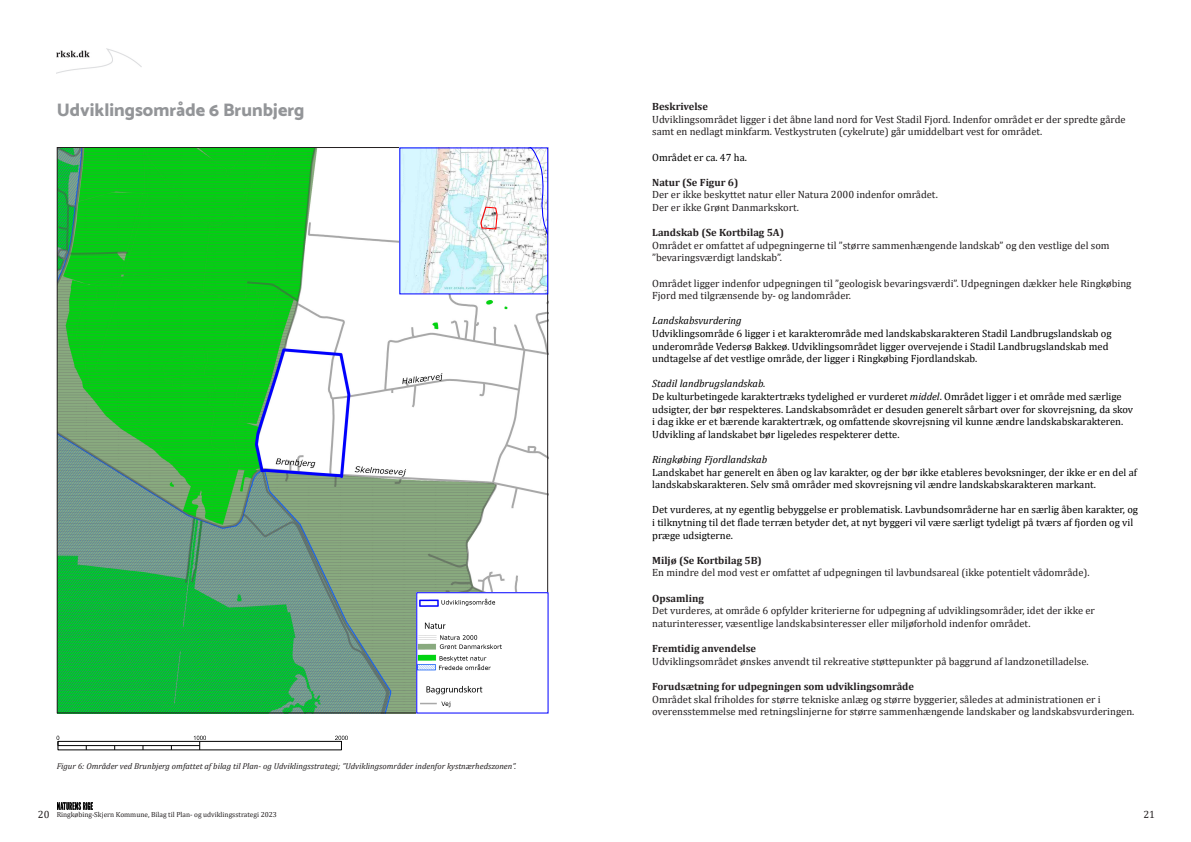
<style>
.page{position:relative;width:1191px;height:842px;background:#fff}
.page>*{position:absolute;margin:0;border:0;box-sizing:border-box;transform-origin:0 0}
.Overskrift_-_bilag_b{font:800 18px "Catamaran";color:#939598}
.Brødtekst{font:10.5px/12.6px "Cambria";color:#231f20}
.Brødtekst-2{font:10.5px/12.6px "Cambria";color:#000}
.Overskrift_3{font:700 10.5px "Cambria";color:#231f20}
.Brødtekst-3{font:italic 10.5px "Cambria";color:#000}
.Billedtekst{font:italic 8.5px "Cambria";color:#231f20}
.t1{font:7.3px "Cambria";color:#231f20}
.s1{font-style:italic}
.s2{font-size:10.5px}
</style>
<div class="page">
<img style="left:57px;top:802px;width:36px;height:7px">
<img style="left:57px;top:48px;width:84px;height:25px">
<img style="left:57px;top:149px;width:491px;height:565px">
<img style="left:418px;top:594px;width:128px;height:117px">
<div style="left:58px;top:741px;width:283px;height:9px;border:1px solid #000"></div>
<hr style="left:58px;top:745px;width:142px;height:1px;background:#000">
<svg style="left:57px;top:736px;width:2px;height:9px"></svg>
<svg style="left:194px;top:736px;width:12px;height:14px"></svg>
<svg style="left:335px;top:736px;width:13px;height:4px"></svg>
<img style="left:401px;top:149px;width:145px;height:143px">
<svg style="left:509px;top:149px;width:37px;height:104px"></svg>
<svg style="left:480px;top:206px;width:18px;height:47px"></svg>
<p class="Overskrift_-_bilag_b" style="left:57px;top:99px;width:249px">Udviklingsområde 6 Brunbjerg</p>
<p class="Overskrift_3" style="left:652px;top:99px;width:57px">Beskrivelse</p>
<p class="Brødtekst" style="left:652px;top:113px;width:475px">Udviklingsområdet ligger i det åbne land nord for Vest Stadil Fjord. Indenfor området er der spredte gårde samt en nedlagt minkfarm. Vestkystruten (cykelrute) går umiddelbart vest for området.</p>
<p class="Brødtekst-2" style="left:652px;top:151px;width:96px">Området er ca. 47 ha.</p>
<p class="Overskrift_3" style="left:652px;top:175px;width:88px">Natur (Se Figur 6)</p>
<p class="Brødtekst" style="left:652px;top:188px;width:287px">Der er ikke beskyttet natur eller Natura 2000 indenfor området.</p>
<p class="Brødtekst" style="left:652px;top:201px;width:148px">Der er ikke Grønt Danmarkskort.</p>
<p class="Overskrift_3" style="left:652px;top:225px;width:133px">Landskab (Se Kortbilag 5A)</p>
<p class="Brødtekst" style="left:652px;top:239px;width:459px">Området er omfattet af udpegningerne til ”større sammenhængende landskab” og den vestlige del som ”bevaringsværdigt landskab”.</p>
<p class="Brødtekst" style="left:652px;top:277px;width:481px">Området ligger indenfor udpegningen til ”geologisk bevaringsværdi”. Udpegningen dækker hele Ringkøbing<br>Fjord med tilgrænsende by- og landområder.</p>
<p class="Brødtekst-3" style="left:652px;top:313px;width:91px">Landskabsvurdering</p>
<p class="Brødtekst-2" style="left:652px;top:327px;width:461px">Udviklingsområde 6 ligger i et karakterområde med landskabskarakteren Stadil Landbrugslandskab og underområde Vedersø Bakkeø. Udviklingsområdet ligger overvejende i Stadil Landbrugslandskab med undtagelse af det vestlige område, der ligger i Ringkøbing Fjordlandskab.</p>
<p class="Brødtekst-3" style="left:652px;top:376px;width:115px">Stadil landbrugslandskab.</p>
<p class="Brødtekst-2" style="left:652px;top:390px;width:482px">De kulturbetingede karaktertræks tydelighed er vurderet <span class="s1">middel</span>. Området ligger i et område med særlige udsigter, der bør respekteres. Landskabsområdet er desuden generelt sårbart over for skovrejsning, da skov i dag ikke er et bærende karaktertræk, og omfattende skovrejsning vil kunne ændre landskabskarakteren.<br>Udvikling af landskabet bør ligeledes respekterer dette.</p>
<p class="Brødtekst-3" style="left:652px;top:452px;width:117px">Ringkøbing Fjordlandskab</p>
<p class="Brødtekst-2" style="left:652px;top:466px;width:486px">Landskabet har generelt en åben og lav karakter, og der bør ikke etableres bevoksninger, der ikke er en del af landskabskarakteren. Selv små områder med skovrejsning vil ændre landskabskarakteren markant.</p>
<p class="Brødtekst-2" style="left:652px;top:503px;width:487px">Det vurderes, at ny egentlig bebyggelse er problematisk. Lavbundsområderne har en særlig åben karakter, og i tilknytning til det flade terræn betyder det, at nyt byggeri vil være særligt tydeligt på tværs af fjorden og vil præge udsigterne.</p>
<p class="Overskrift_3" style="left:652px;top:553px;width:111px">Miljø (Se Kortbilag 5B)</p>
<p class="Brødtekst" style="left:652px;top:566px;width:439px">En mindre del mod vest er omfattet af udpegningen til lavbundsareal (ikke potentielt vådområde).</p>
<p class="Overskrift_3" style="left:652px;top:591px;width:53px">Opsamling</p>
<p class="Brødtekst" style="left:652px;top:604px;width:444px">Det vurderes, at område 6 opfylder kriterierne for udpegning af udviklingsområder, idet der ikke er naturinteresser, væsentlige landskabsinteresser eller miljøforhold indenfor området.</p>
<p class="Overskrift_3" style="left:652px;top:641px;width:105px">Fremtidig anvendelse</p>
<p class="Brødtekst" style="left:652px;top:655px;width:438px">Udviklingsområdet ønskes anvendt til rekreative støttepunkter på baggrund af landzonetilladelse.</p>
<p class="Overskrift_3" style="left:652px;top:679px;width:263px">Forudsætning for udpegningen som udviklingsområde</p>
<p class="Brødtekst" style="left:652px;top:692px;width:483px">Området skal friholdes for større tekniske anlæg og større byggerier, således at administrationen er i overensstemmelse med retningslinjerne for større sammenhængende landskaber og landskabsvurderingen.</p>
<p class="Billedtekst" style="left:57px;top:760px;width:461px">Figur 6: Områder ved Brunbjerg omfattet af bilag til Plan- og Udviklingsstrategi; ”Udviklingsområder indenfor kystnærhedszonen”.</p>
<p class="t1" style="left:38px;top:810px;width:240px"><span class="s2">20</span> Ringkøbing-Skjern Kommune, Bilag til Plan- og udviklingsstrategi 2023</p>
<p class="Brødtekst" style="left:1143px;top:807px;width:13px">21</p>
</div>
